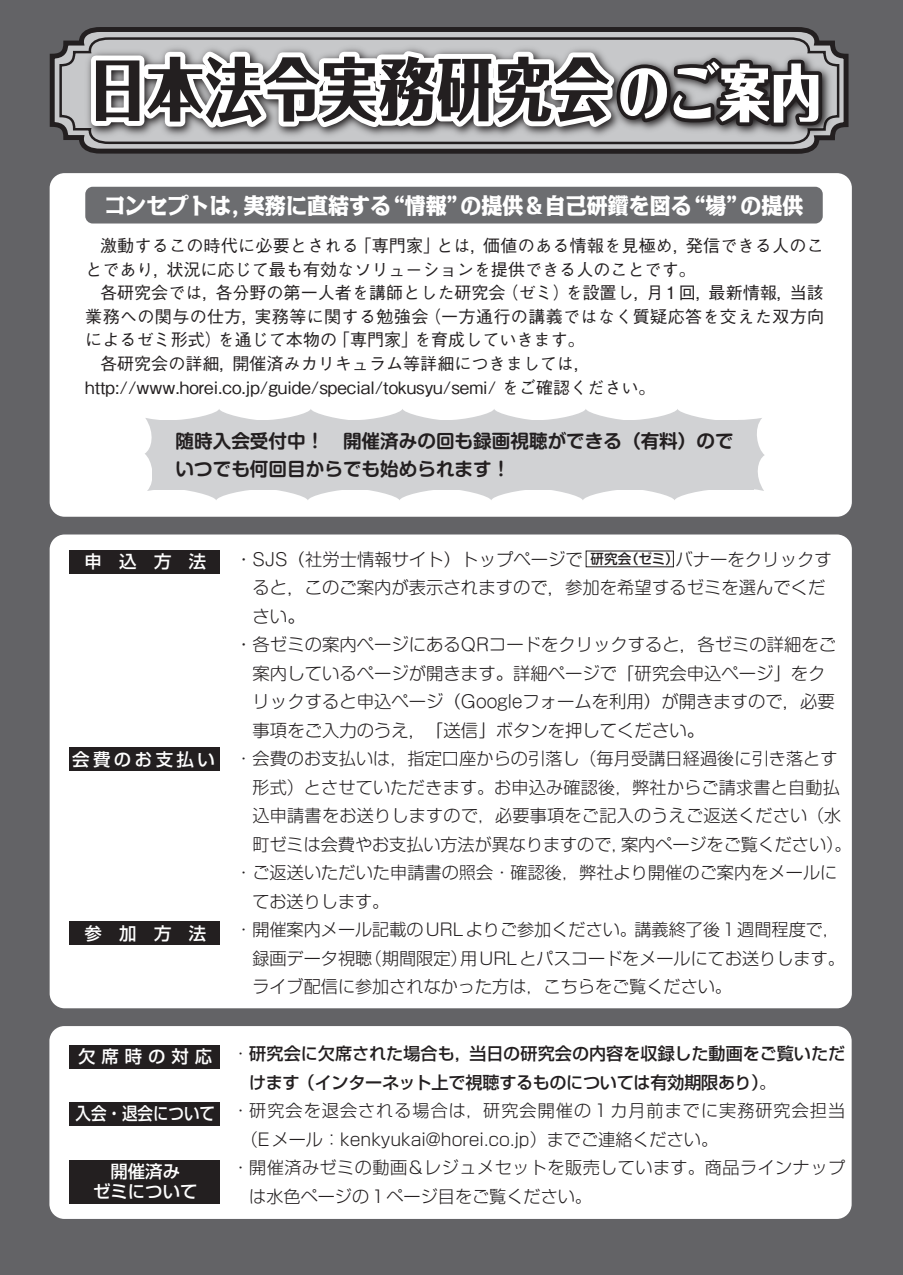
<style>
.page{position:relative;width:903px;height:1275px;background:#636366}
.page>*{position:absolute;margin:0;border:0;box-sizing:border-box;transform-origin:0 0}
.t1{font:800 68.25px "Folk Pro";letter-spacing:.025em;color:#231f20;scale:.83 1}
.t2{font:800 22.05px "Kakumin Pro";color:#fff;scale:.95 1}
.t3{font:700 18.55px/27.3px "Shin M Go Pro De";color:#231f20}
.t4{font:300 17.32px "Shin M Go Pro";color:#231f20}
.t5{font:500 17.32px/19.8px "Shin Go Pro";color:#fff;text-align:center}
.t6{font:500 17.32px "Shin Go Pro";color:#fff;scale:.89 1}
.t7{font:500 17.32px "Shin Go Pro";letter-spacing:.2em;color:#fff}
.t8{font:300 17.15px "Shin Go Pro";letter-spacing:.005em;color:#231f20}
.t9{font:500 17.15px/23.6px "Gothic BBB Pro";color:#231f20}
.t10{font:500 17.15px "Shin Go Pro";letter-spacing:-.01em;color:#231f20}
.t11{font:500 17.15px "Gothic BBB Pro";letter-spacing:.02em;color:#231f20}
.t12{font:300 17.15px "Shin Go Pro";letter-spacing:.025em;color:#231f20}
.t13{font:300 17.15px "Shin Go Pro";letter-spacing:.06em;color:#231f20}
.t14{font:500 13.65px "Shin M Go Pro";color:#231f20}
.s1{font-size:61.95px;color:#fff}
.s2{font-weight:300}
</style>
<div class="page">
<div style="left:49px;top:1026px;width:803px;height:193px;background:#fff;border-radius:15px"></div>
<div style="left:69px;top:1045px;width:151px;height:24px;background:#231f20"></div>
<div style="left:69px;top:1102px;width:151px;height:24px;background:#231f20"></div>
<div style="left:69px;top:1160px;width:151px;height:44px;background:#231f20"></div>
<div style="left:50px;top:173px;width:802px;height:344px;background:#fff;border-radius:15px"></div>
<svg style="left:738px;top:418px;width:27px;height:73px"></svg>
<svg style="left:145px;top:409px;width:582px;height:91px"></svg>
<svg style="left:49px;top:27px;width:800px;height:124px"></svg>
<svg style="left:58px;top:36px;width:782px;height:109px"></svg>
<img style="left:826px;top:42px;width:14px;height:107px">
<img style="left:76px;top:41px;width:554px;height:107px">
<svg style="left:86px;top:42px;width:740px;height:182px"></svg>
<div style="left:50px;top:534px;width:802px;height:474px;background:#fff;border-radius:15px"></div>
<div style="left:69px;top:550px;width:151px;height:24px;background:#231f20"></div>
<div style="left:69px;top:747px;width:151px;height:24px;background:#231f20"></div>
<div style="left:69px;top:921px;width:151px;height:24px;background:#231f20"></div>
<h1 class="t1" style="left:89px;top:31px;width:884px">日本法令実務研究会<span class="s1">のご案内</span></h1>
<p class="t2" style="left:105px;top:188px;width:737px">コンセプトは，実務に直結する“情報”の提供＆自己研鑽を図る“場”の提供</p>
<p class="t9" style="left:85px;top:232px;width:740px;text-indent:15px">激動するこの時代に必要とされる「専門家」とは，価値のある情報を見極め，発信できる人のことであり，状況に応じて最も有効なソリューションを提供できる人のことです。</p>
<p class="t9" style="left:100px;top:279px;width:725px">各研究会では，各分野の第一人者を講師とした研究会（ゼミ）を設置し，月1回，最新情報，当該</p>
<p class="t11" style="left:85px;top:303px;width:740px">業務への関与の仕方，実務等に関する勉強会（一方通行の講義ではなく質疑応答を交えた双方向</p>
<p class="t9" style="left:85px;top:326px;width:501px">によるゼミ形式）を通じて本物の「専門家」を育成していきます。</p>
<p class="t9" style="left:100px;top:350px;width:492px">各研究会の詳細，開催済みカリキュラム等詳細につきましては，</p>
<p class="t9" style="left:85px;top:373px;width:572px">http://www.horei.co.jp/guide/special/tokusyu/semi/ をご確認ください。</p>
<p class="t3" style="left:176px;top:425px;width:560px">随時入会受付中！　開催済みの回も録画視聴ができる（有料）のでいつでも何回目からでも始められます！</p>
<p class="t5" style="left:84px;top:550px;width:123px">申　込　方　法</p>
<p class="t7" style="left:72px;top:745px;width:144px">会費のお支払い</p>
<p class="t5" style="left:84px;top:921px;width:123px">参　加　方　法</p>
<p class="t5" style="left:78px;top:1044px;width:136px">欠席時の対応</p>
<p class="t6" style="left:76px;top:1099px;width:158px">入会・退会について</p>
<p class="t5" style="left:93px;top:1160px;width:106px">開催済み<br>ゼミについて</p>
<p class="t4" style="left:235px;top:545px;width:598px">・SJS（社労士情報サイト）トップページで　　　　　 バナーをクリックす</p>
<p class="t4" style="left:253px;top:574px;width:574px">ると，このご案内が表示されますので，参加を希望するゼミを選んでくだ</p>
<p class="t4" style="left:253px;top:602px;width:54px">さい。</p>
<p class="t4" style="left:235px;top:631px;width:602px">・各ゼミの案内ページにあるQRコードをクリックすると，各ゼミの詳細をご</p>
<p class="t4" style="left:253px;top:659px;width:574px">案内しているページが開きます。詳細ページで「研究会申込ページ」をク</p>
<p class="t4" style="left:253px;top:688px;width:584px">リックすると申込ページ（Googleフォームを利用）が開きますので，必要</p>
<p class="t4" style="left:253px;top:716px;width:453px">事項をご入力のうえ，「送信」ボタンを押してください。</p>
<p class="t8" style="left:235px;top:744px;width:604px">・会費のお支払いは，指定口座からの引落し（毎月受講日経過後に引き落とす</p>
<p class="t8" style="left:252px;top:773px;width:589px">形式）とさせていただきます。お申込み確認後，弊社からご請求書と自動払</p>
<p class="t8" style="left:252px;top:801px;width:590px">込申請書をお送りしますので，必要事項をご記入のうえご返送ください（水</p>
<p class="t8" style="left:252px;top:830px;width:601px">町ゼミは会費やお支払い方法が異なりますので，案内ページをご覧ください）。</p>
<p class="t8" style="left:235px;top:858px;width:604px">・ご返送いただいた申請書の照会・確認後，弊社より開催のご案内をメールに</p>
<p class="t8" style="left:252px;top:887px;width:139px">てお送りします。</p>
<p class="t8" style="left:235px;top:915px;width:606px">・開催案内メール記載のURLよりご参加ください。講義終了後１週間程度で，</p>
<p class="t8" style="left:252px;top:944px;width:594px">録画データ視聴（期間限定）用URLとパスコードをメールにてお送りします。</p>
<p class="t8" style="left:252px;top:973px;width:481px">ライブ配信に参加されなかった方は，こちらをご覧ください。</p>
<p class="t14" style="left:590px;top:548px;width:90px">研究会（ゼミ）</p>
<p class="t10" style="left:232px;top:1039px;width:614px"><span class="s2">・</span>研究会に欠席された場合も，当日の研究会の内容を収録した動画をご覧いただ</p>
<p class="t10" style="left:249px;top:1068px;width:529px">けます（インターネット上で視聴するものについては有効期限あり）<span class="s2">。</span></p>
<p class="t13" style="left:232px;top:1096px;width:614px">・研究会を退会される場合は，研究会開催の１カ月前までに実務研究会担当</p>
<p class="t8" style="left:241px;top:1125px;width:479px">（Eメール：kenkyukai@horei.co.jp）までご連絡ください。</p>
<p class="t12" style="left:232px;top:1153px;width:614px">・開催済みゼミの動画＆レジュメセットを販売しています。商品ラインナップ</p>
<p class="t8" style="left:249px;top:1182px;width:344px">は水色ページの1ページ目をご覧ください。</p>
</div>
